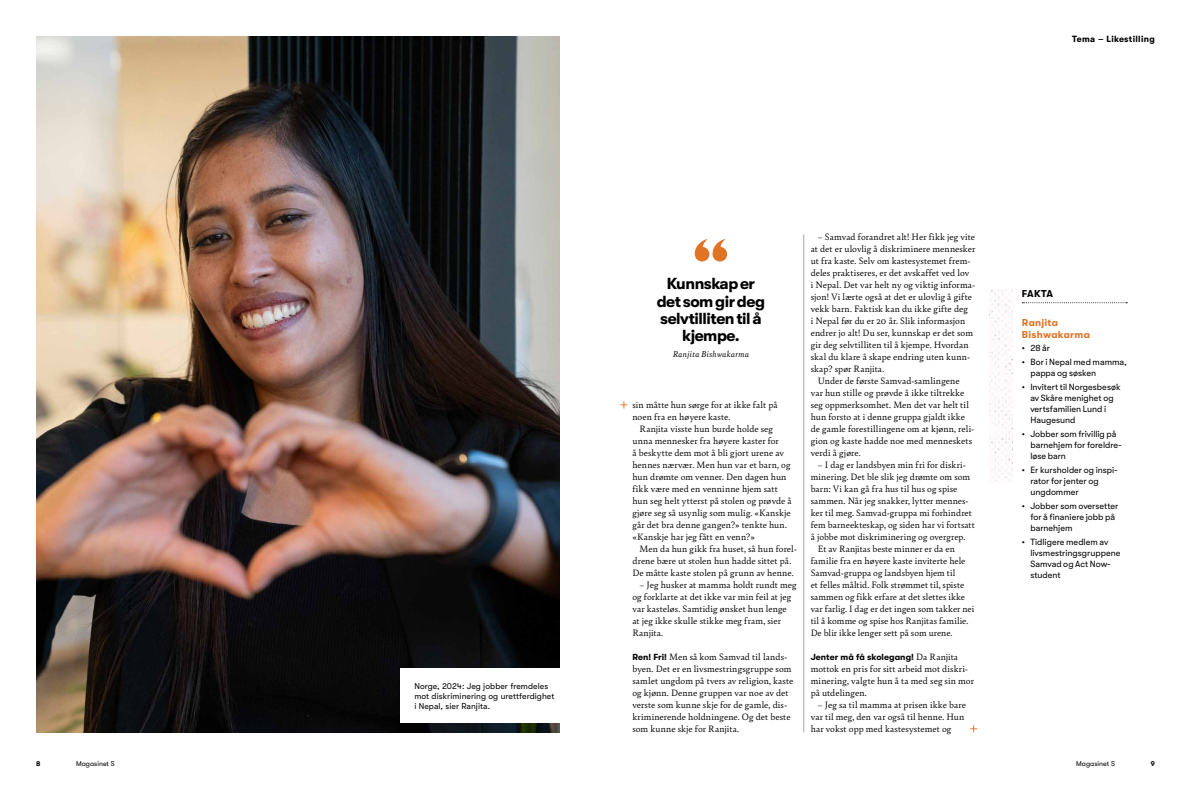
<style>
.page{position:relative;width:1191px;height:794px;background:#fff}
.page>*{position:absolute;margin:0;border:0;box-sizing:border-box;transform-origin:0 0}
.t1{font:700 16px/17.2px "GT Walsheim";letter-spacing:-.03em;color:#000;text-align:center}
.t2{font:700 10px/12px "GT Walsheim";letter-spacing:.025em;color:#e17325}
.t3{font:700 10px "GT Walsheim";letter-spacing:.01em;color:#000}
.t4{font:9.8px/12px "Bely";letter-spacing:.01em;color:#000}
.t5{font:9px/11px "GT Walsheim";letter-spacing:.005em;color:#000}
.t6{font:italic 9px "Bely";letter-spacing:.04em;color:#000}
.t7{font:700 9px "GT Walsheim";letter-spacing:.04em;color:#000}
.t8{font:700 8.8px "GT Walsheim";letter-spacing:.005em;color:#000}
.t9{font:8.5px/10px "GT Walsheim";letter-spacing:.01em;color:#000}
.t10{font:7px "GT Walsheim";color:#000}
.t11{font:700 7px "GT Walsheim";color:#000}
.s1{font-family:"GT Walsheim";font-weight:700;font-size:8.8px}
.s2{font-family:"Bely";font-weight:400;font-size:9.8px}
</style>
<div class="page">
<img style="left:36px;top:36px;width:523px;height:696px">
<hr style="left:803px;top:234px;width:1px;height:498px;background:#a7a9ac">
<svg style="left:1022px;top:302px;width:105px;height:1px"></svg>
<img style="left:989px;top:289px;width:23px;height:192px">
<svg style="left:694px;top:239px;width:33px;height:22px"></svg>
<div style="left:400px;top:668px;width:179px;height:55px;background:#fff"></div>
<svg style="left:620px;top:401px;width:7px;height:7px"></svg>
<svg style="left:970px;top:725px;width:7px;height:7px"></svg>
<p class="t9" style="left:414px;top:681px;width:142px">Norge, 2024: Jeg jobber fremdeles mot diskriminering og urettferdighet i Nepal, sier Ranjita.</p>
<p class="t7" style="left:1072px;top:34px;width:84px">Tema – Likestilling</p>
<h1 class="t1" style="left:656px;top:275px;width:110px">Kunnskap er det som gir deg selvtilliten til å kjempe.</h1>
<p class="t6" style="left:673px;top:348px;width:78px">Ranjita Bishwakarma</p>
<p class="t4" style="left:632px;top:398px;width:147px">sin måtte hun sørge for at ikke falt på noen fra en høyere kaste.</p>
<p class="t4" style="left:632px;top:422px;width:161px;text-indent:7px">Ranjita visste hun burde holde seg unna mennesker fra høyere kaster for<br>å beskytte dem mot å bli gjort urene av hennes nærvær. Men hun var et barn, og hun drømte om venner. Den dagen hun fikk være med en venninne hjem satt hun seg helt ytterst på stolen og prøvde å gjøre seg så usynlig som mulig. «Kanskje går det bra denne gangen?» tenkte hun. «Kanskje har jeg fått en venn?»</p>
<p class="t4" style="left:632px;top:542px;width:166px;text-indent:7px">Men da hun gikk fra huset, så hun forel&shy;drene bære ut stolen hun hadde sittet på.<br>De måtte kaste stolen på grunn av henne.</p>
<p class="t4" style="left:632px;top:578px;width:166px;text-indent:7px">– Jeg husker at mamma holdt rundt meg og forklarte at det ikke var min feil at jeg var kasteløs. Samtidig ønsket hun lenge<br>at jeg ikke skulle stikke meg fram, sier Ranjita.</p>
<p class="t4" style="left:632px;top:650px;width:162px"><span class="s1">Ren! Fri!</span> Men så kom Samvad til lands&shy;byen. Det er en livsmestringsgruppe som samlet ungdom på tvers av religion, kaste og kjønn. Denne gruppen var noe av det verste som kunne skje for de gamle, dis&shy;kriminerende holdningene. Og det beste som kunne skje for Ranjita.</p>
<p class="t4" style="left:818px;top:230px;width:159px">– Samvad forandret alt! Her fikk jeg vite</p>
<p class="t4" style="left:810px;top:242px;width:166px">at det er ulovlig å diskriminere mennesker</p>
<p class="t4" style="left:810px;top:254px;width:161px">ut fra kaste. Selv om kastesystemet frem-</p>
<p class="t4" style="left:810px;top:266px;width:160px">deles praktiseres, er det avskaffet ved lov</p>
<p class="t4" style="left:810px;top:278px;width:166px">i Nepal. Det var helt ny og viktig informa-</p>
<p class="t4" style="left:810px;top:290px;width:163px">sjon! Vi lærte også at det er ulovlig å gifte</p>
<p class="t4" style="left:810px;top:302px;width:159px">vekk barn. Faktisk kan du ikke gifte deg</p>
<p class="t4" style="left:810px;top:314px;width:156px">i Nepal før du er 20 år. Slik informasjon</p>
<p class="t4" style="left:810px;top:326px;width:164px">endrer jo alt! Du ser, kunnskap er det som</p>
<p class="t4" style="left:810px;top:338px;width:159px">gir deg selvtilliten til å kjempe. Hvordan</p>
<p class="t4" style="left:810px;top:350px;width:161px">skal du klare å skape endring uten kunn-</p>
<p class="t4" style="left:810px;top:362px;width:75px">skap? spør Ranjita.</p>
<p class="t4" style="left:818px;top:374px;width:143px">Under de første Samvad-samlingene</p>
<p class="t4" style="left:810px;top:386px;width:155px">var hun stille og prøvde å ikke tiltrekke</p>
<p class="t4" style="left:810px;top:398px;width:160px">seg oppmerksomhet. Men det var helt til</p>
<p class="t4" style="left:810px;top:410px;width:156px">hun forsto at i denne gruppa gjaldt ikke</p>
<p class="t4" style="left:810px;top:422px;width:165px">de gamle forestillingene om at kjønn, reli-</p>
<p class="t4" style="left:810px;top:434px;width:163px">gion og kaste hadde noe med menneskets</p>
<p class="t4" style="left:810px;top:446px;width:51px">verdi å gjøre.</p>
<p class="t4" style="left:818px;top:458px;width:150px">– I dag er landsbyen min fri for diskri-</p>
<p class="t4" style="left:810px;top:470px;width:161px">minering. Det ble slik jeg drømte om som</p>
<p class="t4" style="left:810px;top:482px;width:148px">barn: Vi kan gå fra hus til hus og spise</p>
<p class="t4" style="left:810px;top:494px;width:159px">sammen. Når jeg snakker, lytter mennes-</p>
<p class="t4" style="left:810px;top:506px;width:163px">ker til meg. Samvad-gruppa mi forhindret</p>
<p class="t4" style="left:810px;top:518px;width:166px">fem barneekteskap, og siden har vi fortsatt</p>
<p class="t4" style="left:810px;top:530px;width:156px">å jobbe mot diskriminering og overgrep.</p>
<p class="t4" style="left:818px;top:542px;width:139px">Et av Ranjitas beste minner er da en</p>
<p class="t4" style="left:810px;top:554px;width:156px">familie fra en høyere kaste inviterte hele</p>
<p class="t4" style="left:810px;top:566px;width:146px">Samvad-gruppa og landsbyen hjem til</p>
<p class="t4" style="left:810px;top:578px;width:155px">et felles måltid. Folk strømmet til, spiste</p>
<p class="t4" style="left:810px;top:590px;width:156px">sammen og fikk erfare at det slettes ikke</p>
<p class="t4" style="left:810px;top:602px;width:165px">var farlig. I dag er det ingen som takker nei</p>
<p class="t4" style="left:810px;top:614px;width:159px">til å komme og spise hos Ranjitas familie.</p>
<p class="t4" style="left:810px;top:626px;width:143px">De blir ikke lenger sett på som urene.</p>
<p class="t8" style="left:810px;top:652px;width:149px">Jenter må få skolegang! <span class="s2">Da Ranjita</span></p>
<p class="t4" style="left:810px;top:662px;width:165px">mottok en pris for sitt arbeid mot diskri&shy;minering, valgte hun å ta med seg sin mor på utdelingen.</p>
<p class="t4" style="left:810px;top:698px;width:157px;text-indent:7px">– Jeg sa til mamma at prisen ikke bare var til meg, den var også til henne. Hun har vokst opp med kastesystemet og</p>
<p class="t3" style="left:1021px;top:287px;width:33px">FAKTA</p>
<p class="t2" style="left:1021px;top:316px;width:70px">Ranjita<br>Bishwakarma</p>
<p class="t5" style="left:1021px;top:343px;width:30px">• 28 år</p>
<p class="t5" style="left:1030px;top:357px;width:98px;text-indent:-9px">• Bor i Nepal med mamma, pappa og søsken</p>
<p class="t5" style="left:1030px;top:381px;width:92px;text-indent:-9px">• Invitert til Norgesbesøk av Skåre menighet og vertsfamilien Lund i<br>Haugesund</p>
<p class="t5" style="left:1030px;top:428px;width:93px;text-indent:-9px">• Jobber som frivillig på barnehjem for foreldre&shy;løse barn</p>
<p class="t5" style="left:1030px;top:464px;width:89px;text-indent:-9px">• Er kursholder og inspi&shy;rator for jenter og ungdommer</p>
<p class="t5" style="left:1030px;top:500px;width:90px;text-indent:-9px">• Jobber som oversetter for å finaniere jobb på barnehjem</p>
<p class="t5" style="left:1030px;top:536px;width:91px;text-indent:-9px">• Tidligere medlem av livsmestringsgruppene<br>Samvad og Act Now&shy;student</p>
<p class="t11" style="left:36px;top:759px;width:6px">8</p>
<p class="t10" style="left:76px;top:759px;width:40px">Magasinet S</p>
<p class="t10" style="left:1076px;top:759px;width:40px">Magasinet S</p>
<p class="t11" style="left:1151px;top:759px;width:6px">9</p>
</div>
